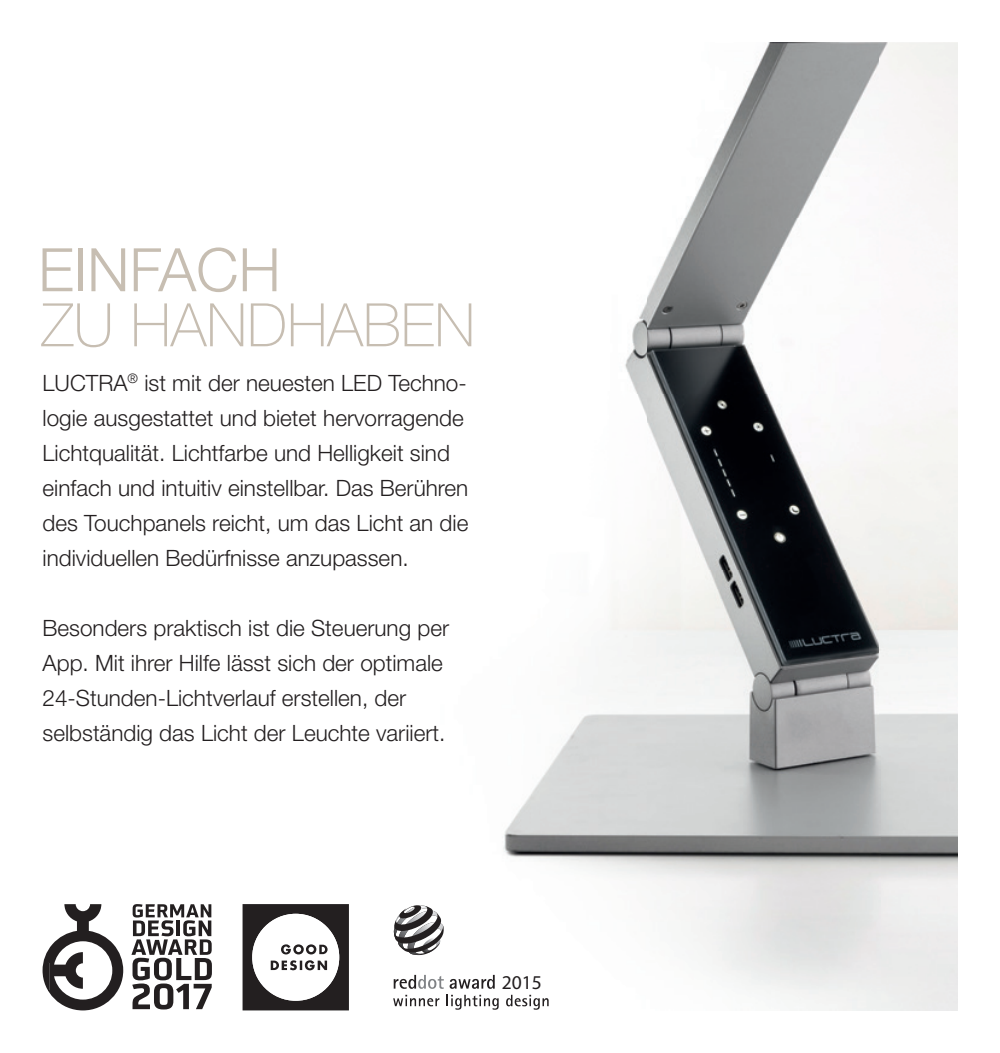
<style>
.page{position:relative;width:1000px;height:1053px;background:#fff}
.page>*{position:absolute;margin:0;border:0;box-sizing:border-box;transform-origin:0 0}
.t1{font:100 60px "Helvetica Neue LT Pro";color:#c7beb2}
.t2{font:300 60px "Helvetica Neue LT Pro";color:#c7beb2}
.t3{font:300 22.5px/35px "Helvetica Neue LT Pro";color:#231f20}
.t4{font:700 19.5px "Rotis Sans Serif Std";color:#231f20}
</style>
<div class="page">
<img style="left:415px;top:43px;width:542px;height:967px">
<svg style="left:43px;top:904px;width:80px;height:106px"></svg>
<svg style="left:131px;top:904px;width:81px;height:105px"></svg>
<svg style="left:242px;top:904px;width:107px;height:106px"></svg>
<svg style="left:394px;top:905px;width:49px;height:50px"></svg>
<svg style="left:393px;top:994px;width:46px;height:12px"></svg>
<svg style="left:446px;top:994px;width:52px;height:15px"></svg>
<svg style="left:506px;top:994px;width:42px;height:15px"></svg>
<svg style="left:393px;top:974px;width:50px;height:14px"></svg>
<svg style="left:449px;top:974px;width:45px;height:14px"></svg>
<h1 class="t2" style="left:38px;top:233px;width:244px">EINFACH</h1>
<h1 class="t1" style="left:41px;top:289px;width:435px">ZU HANDHABEN</h1>
<p class="t3" style="left:43px;top:365px;width:427px">LUCTRA<sup>®</sup> ist mit der neuesten LED Techno&shy;logie ausgestattet und bietet hervorragende Lichtqualität. Lichtfarbe und Helligkeit sind einfach und intuitiv einstellbar. Das Berühren des Touchpanels reicht, um das Licht an die individuellen Bedürfnisse anzupassen.</p>
<p class="t3" style="left:43px;top:610px;width:408px">Besonders praktisch ist die Steuerung per App. Mit ihrer Hilfe lässt sich der optimale 24-Stunden-Lichtverlauf erstellen, der selbständig das Licht der Leuchte variiert.</p>
<p class="t4" style="left:501px;top:969px;width:42px">2015</p>
</div>
